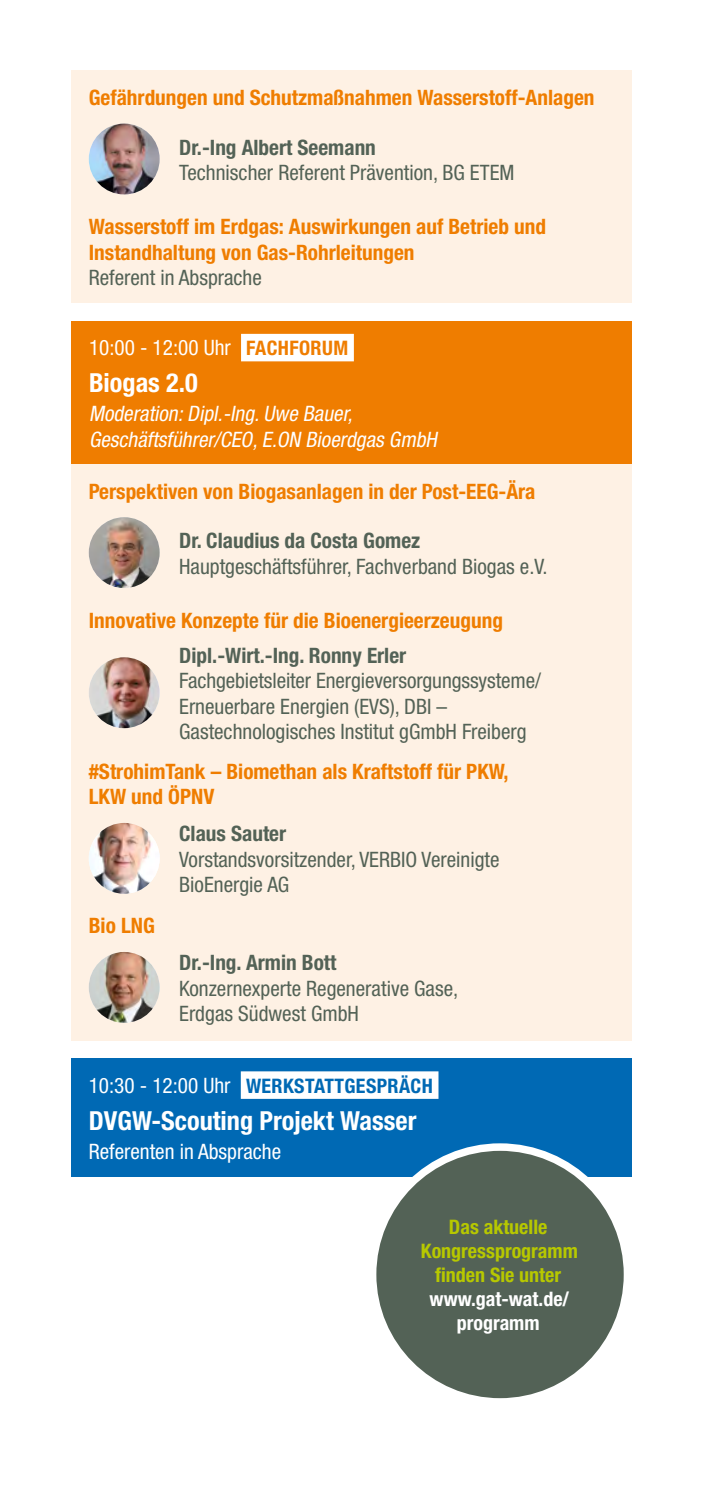
<style>
.page{position:relative;width:702px;height:1489px;background:#fff}
.page>*{position:absolute;margin:0;border:0;box-sizing:border-box;transform-origin:0 0}
.t1{font:700 condensed 26.25px "Helvetica Neue";color:#fff}
.t2{font:condensed 21.25px/25.5px "Helvetica Neue";color:#536256}
.t3{font:700 condensed 21.25px/25.5px "Helvetica Neue";color:#ef7d00}
.t4{font:700 condensed 21.25px "Helvetica Neue";color:#536256}
.t5{font:italic condensed 21.25px/25.5px "Helvetica Neue";color:#fff}
.t6{font:condensed 21.25px "Helvetica Neue";color:#fff}
.t7{font:700 condensed 20px/24px "Helvetica Neue";color:#b7c800;text-align:center}
.t8{font:700 condensed 20px "Helvetica Neue";letter-spacing:.02em;color:#0069b4}
.t9{font:700 condensed 20px/24px "Helvetica Neue";color:#fff;text-align:center}
.s1{font-weight:700;font-size:20px;color:#ef7d00}
.s2{font-weight:400;font-size:21.25px;color:#fff}
</style>
<div class="page">
<div style="left:71px;top:71px;width:560px;height:232px;background:#fef1e4"></div>
<img style="left:89px;top:123px;width:71px;height:71px;border-radius:35px">
<div style="left:71px;top:320px;width:560px;height:144px;background:#ef7d00"></div>
<div style="left:241px;top:334px;width:113px;height:27px;background:#fff"></div>
<div style="left:71px;top:464px;width:560px;height:576px;background:#fef1e4"></div>
<img style="left:89px;top:517px;width:71px;height:71px;border-radius:35px">
<img style="left:89px;top:657px;width:71px;height:71px;border-radius:35px">
<img style="left:89px;top:822px;width:71px;height:71px;border-radius:35px">
<img style="left:89px;top:951px;width:71px;height:71px;border-radius:35px">
<div style="left:71px;top:1058px;width:560px;height:118px;background:#0069b4"></div>
<div style="left:241px;top:1071px;width:197px;height:27px;background:#fff"></div>
<div style="left:372px;top:1146px;width:255px;height:255px;background:#536256;border-radius:50%"></div>
<div style="left:369px;top:1143px;width:262px;height:262px;border:8px solid #fff;border-radius:50%"></div>
<p class="t3" style="left:89px;top:84px;width:507px">Gefährdungen und Schutzmaßnahmen Wasserstoff-Anlagen</p>
<p class="t4" style="left:179px;top:134px;width:198px">Dr.-Ing Albert Seemann</p>
<p class="t2" style="left:179px;top:160px;width:337px">Technischer Referent Prävention, BG ETEM</p>
<p class="t3" style="left:89px;top:213px;width:458px">Wasserstoff im Erdgas: Auswirkungen auf Betrieb und<br>Instandhaltung von Gas-Rohrleitungen</p>
<p class="t2" style="left:89px;top:265px;width:175px">Referent in Absprache</p>
<p class="t6" style="left:89px;top:335px;width:261px">10:00 - 12:00 Uhr <span class="s1">FACHFORUM</span></p>
<p class="t1" style="left:89px;top:367px;width:110px">Biogas 2.0</p>
<p class="t5" style="left:89px;top:401px;width:354px">Moderation:Dipl.-Ing.Uwe Bauer,<br>Geschäftsführer/CEO,E.ON Bioerdgas GmbH</p>
<p class="t3" style="left:89px;top:478px;width:448px">Perspektiven von Biogasanlagen in der Post-EEG-Ära</p>
<p class="t4" style="left:179px;top:527px;width:242px">Dr. Claudius da Costa Gomez</p>
<p class="t2" style="left:179px;top:553px;width:370px">Hauptgeschäftsführer, Fachverband Biogas e.V.</p>
<p class="t3" style="left:89px;top:607px;width:415px">Innovative Konzepte für die Bioenergieerzeugung</p>
<p class="t4" style="left:179px;top:642px;width:229px">Dipl.-Wirt.-Ing. Ronny Erler</p>
<p class="t2" style="left:179px;top:667px;width:363px">Fachgebietsleiter Energieversorgungssysteme/<br>Erneuerbare Energien (EVS), DBI –<br>Gastechnologisches Institut gGmbH Freiberg</p>
<p class="t3" style="left:89px;top:758px;width:421px">#StrohimTank – Biomethan als Kraftstoff für PKW,<br>LKW und ÖPNV</p>
<p class="t4" style="left:179px;top:820px;width:108px">Claus Sauter</p>
<p class="t2" style="left:179px;top:846px;width:322px">Vorstandsvorsitzender, VERBIO Vereinigte<br>BioEnergie AG</p>
<p class="t3" style="left:89px;top:912px;width:68px">Bio LNG</p>
<p class="t4" style="left:179px;top:949px;width:159px">Dr.-Ing. Armin Bott</p>
<p class="t2" style="left:179px;top:975px;width:280px">Konzernexperte Regenerative Gase,<br>Erdgas Südwest GmbH</p>
<p class="t8" style="left:89px;top:1073px;width:345px"><span class="s2">10:30 - 12:00 Uhr</span> WERKSTATTGESPRÄCH</p>
<p class="t1" style="left:89px;top:1104px;width:329px">DVGW-Scouting Projekt Wasser</p>
<p class="t6" style="left:89px;top:1138px;width:194px">Referenten in Absprache</p>
<p class="t7" style="left:421px;top:1214px;width:158px">Das aktuelle<br>Kongressprogramm finden Sie unter</p>
<p class="t9" style="left:429px;top:1286px;width:141px">www.gat-wat.de/ programm</p>
</div>
